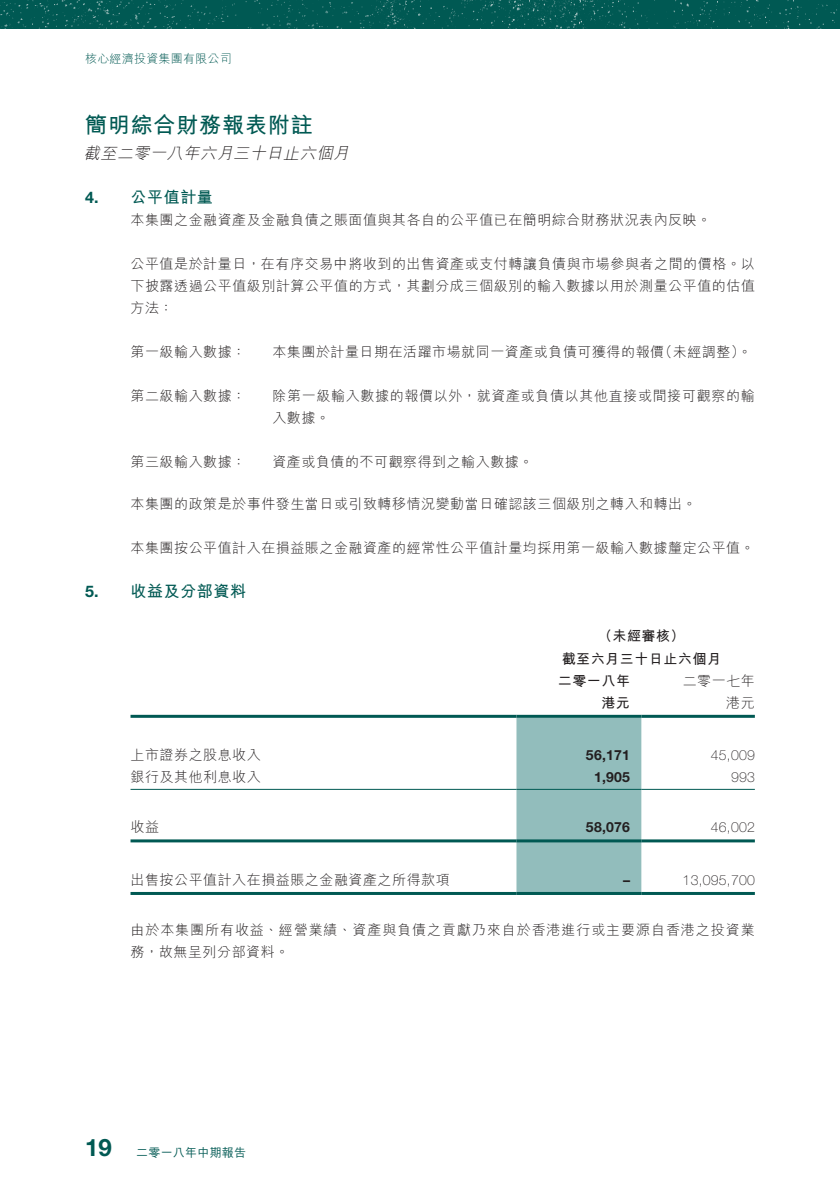
<style>
.page{position:relative;width:840px;height:1191px;background:#fff}
.page>*{position:absolute;margin:0;border:0;box-sizing:border-box;transform-origin:0 0}
.t1{font:700 24px "Helvetica Neue LT Std";color:#005953}
._01_H1{font:700 22px "M Hei HK";letter-spacing:.035em;color:#005953}
._00_txt{font:italic 300 16px "M Hei HK";color:#231f20}
._07_NH1{font:700 16px "M Hei HK";letter-spacing:.035em;color:#005953}
._07_NH1-2{font:700 16px "Helvetica Neue LT Std";color:#005953}
._06_Notes{font:300 14px/22px "M Hei HK";letter-spacing:.035em;color:#231f20;text-align:justify}
._51_N_Table_txt{font:300 14px "M Hei HK";letter-spacing:.035em;color:#231f20}
._06_Notes-2{font:300 14px/22px "M Hei HK";letter-spacing:.065em;color:#231f20}
._51_N_Table_txt-2{font:100 14px "Helvetica Neue LT Std";letter-spacing:.015em;color:#231f20}
._51_N_Table_txt-3{font:700 14px "M Hei HK";letter-spacing:.035em;color:#231f20}
._51_N_Table_txt-4{font:700 14px "Helvetica Neue LT Std";letter-spacing:.015em;color:#231f20}
.t2{font:300 12px "M Hei HK";letter-spacing:.02em;color:#005953}
.t3{font:500 12px "M Hei HK";letter-spacing:.02em;color:#005953}
</style>
<div class="page">
<img style="left:0;top:0;width:839px;height:28px">
<div style="left:516px;top:718px;width:125px;height:174px;background:#92bdbc"></div>
<hr style="left:130px;top:715px;width:386px;height:3px;background:#005953">
<hr style="left:516px;top:715px;width:125px;height:3px;background:#005953">
<hr style="left:641px;top:715px;width:113px;height:3px;background:#005953">
<hr style="left:130px;top:789px;width:386px;height:1px;background:#005953">
<hr style="left:516px;top:789px;width:125px;height:1px;background:#005953">
<hr style="left:641px;top:789px;width:113px;height:1px;background:#005953">
<hr style="left:130px;top:839px;width:386px;height:3px;background:#005953">
<hr style="left:516px;top:839px;width:125px;height:3px;background:#005953">
<hr style="left:641px;top:839px;width:113px;height:3px;background:#005953">
<hr style="left:130px;top:892px;width:386px;height:3px;background:#005953">
<hr style="left:516px;top:892px;width:125px;height:3px;background:#005953">
<hr style="left:641px;top:892px;width:113px;height:3px;background:#005953">
<p class="t2" style="left:85px;top:53px;width:148px">核心經濟投資集團有限公司</p>
<p class="_01_H1" style="left:85px;top:109px;width:229px">簡明綜合財務報表附註</p>
<p class="_00_txt" style="left:84px;top:145px;width:270px">截至二零一八年六月三十日止六個月</p>
<p class="_07_NH1" style="left:130px;top:186px;width:84px">公平值計量</p>
<p class="_07_NH1-2" style="left:85px;top:187px;width:15px">4.</p>
<p class="_06_Notes" style="left:130px;top:209px;width:581px">本集團之金融資產及金融負債之賬面值與其各自的公平值已在簡明綜合財務狀況表內反映。</p>
<p class="_06_Notes" style="left:130px;top:253px;width:625px">公平值是於計量日，在有序交易中將收到的出售資產或支付轉讓負債與市場參與者之間的價格。以下披露透過公平值級別計算公平值的方式，其劃分成三個級別的輸入數據以用於測量公平值的估值方法：</p>
<p class="_51_N_Table_txt" style="left:658px;top:345px;width:95px">（未經調整。(</p>
<p class="_51_N_Table_txt" style="left:130px;top:345px;width:117px">第一級輸入數據：</p>
<p class="_51_N_Table_txt" style="left:272px;top:345px;width:393px">本集團於計量日期在活躍市場就同一資產或負債可獲得的報價</p>
<p class="_07_NH1-2" style="left:85px;top:582px;width:15px">5.</p>
<p class="_51_N_Table_txt" style="left:130px;top:389px;width:117px">第二級輸入數據：</p>
<p class="_51_N_Table_txt" style="left:272px;top:389px;width:483px">除第一級輸入數據的報價以外，就資產或負債以其他直接或間接可觀察的輸</p>
<p class="_51_N_Table_txt" style="left:272px;top:411px;width:59px">入數據。</p>
<p class="_51_N_Table_txt" style="left:272px;top:455px;width:262px">資產或負債的不可觀察得到之輸入數據。</p>
<p class="_51_N_Table_txt" style="left:130px;top:455px;width:117px">第三級輸入數據：</p>
<p class="_06_Notes" style="left:130px;top:493px;width:567px">本集團的政策是於事件發生當日或引致轉移情況變動當日確認該三個級別之轉入和轉出。</p>
<p class="_06_Notes" style="left:130px;top:537px;width:625px">本集團按公平值計入在損益賬之金融資產的經常性公平值計量均採用第一級輸入數據釐定公平值。</p>
<p class="_07_NH1" style="left:130px;top:580px;width:117px">收益及分部資料</p>
<p class="_51_N_Table_txt-3" style="left:598px;top:626px;width:88px">（未經審核(</p>
<p class="_51_N_Table_txt-3" style="left:561px;top:648px;width:161px">截至六月三十日止六個月</p>
<p class="_51_N_Table_txt" style="left:682px;top:673px;width:74px">二零一七年</p>
<p class="_51_N_Table_txt-3" style="left:557px;top:670px;width:74px">二零一八年</p>
<p class="_51_N_Table_txt-3" style="left:601px;top:692px;width:30px">港元</p>
<p class="_51_N_Table_txt" style="left:725px;top:695px;width:30px">港元</p>
<p class="_51_N_Table_txt" style="left:130px;top:747px;width:132px">上市證券之股息收入</p>
<p class="_51_N_Table_txt-4" style="left:585px;top:746px;width:46px">56,171</p>
<p class="_51_N_Table_txt-2" style="left:710px;top:747px;width:46px">45,009</p>
<p class="_51_N_Table_txt" style="left:130px;top:769px;width:132px">銀行及其他利息收入</p>
<p class="_51_N_Table_txt-4" style="left:593px;top:768px;width:37px">1,905</p>
<p class="_51_N_Table_txt-2" style="left:730px;top:769px;width:25px">993</p>
<p class="_51_N_Table_txt" style="left:130px;top:819px;width:30px">收益</p>
<p class="_51_N_Table_txt-4" style="left:585px;top:818px;width:46px">58,076</p>
<p class="_51_N_Table_txt-2" style="left:710px;top:819px;width:46px">46,002</p>
<p class="_51_N_Table_txt" style="left:130px;top:872px;width:320px">出售按公平值計入在損益賬之金融資產之所得款項</p>
<p class="_06_Notes-2" style="left:130px;top:919px;width:625px">由於本集團所有收益、經營業績、資產與負債之貢獻乃來自於香港進行或主要源自香港之投資業務，故無呈列分部資料。</p>
<p class="_51_N_Table_txt-2" style="left:682px;top:871px;width:74px">13,095,700</p>
<p class="_51_N_Table_txt-4" style="left:622px;top:871px;width:8px">–</p>
<h1 class="t1" style="left:85px;top:1133px;width:28px">19</h1>
<p class="t3" style="left:136px;top:1144px;width:111px">二零一八年中期報告</p>
</div>
